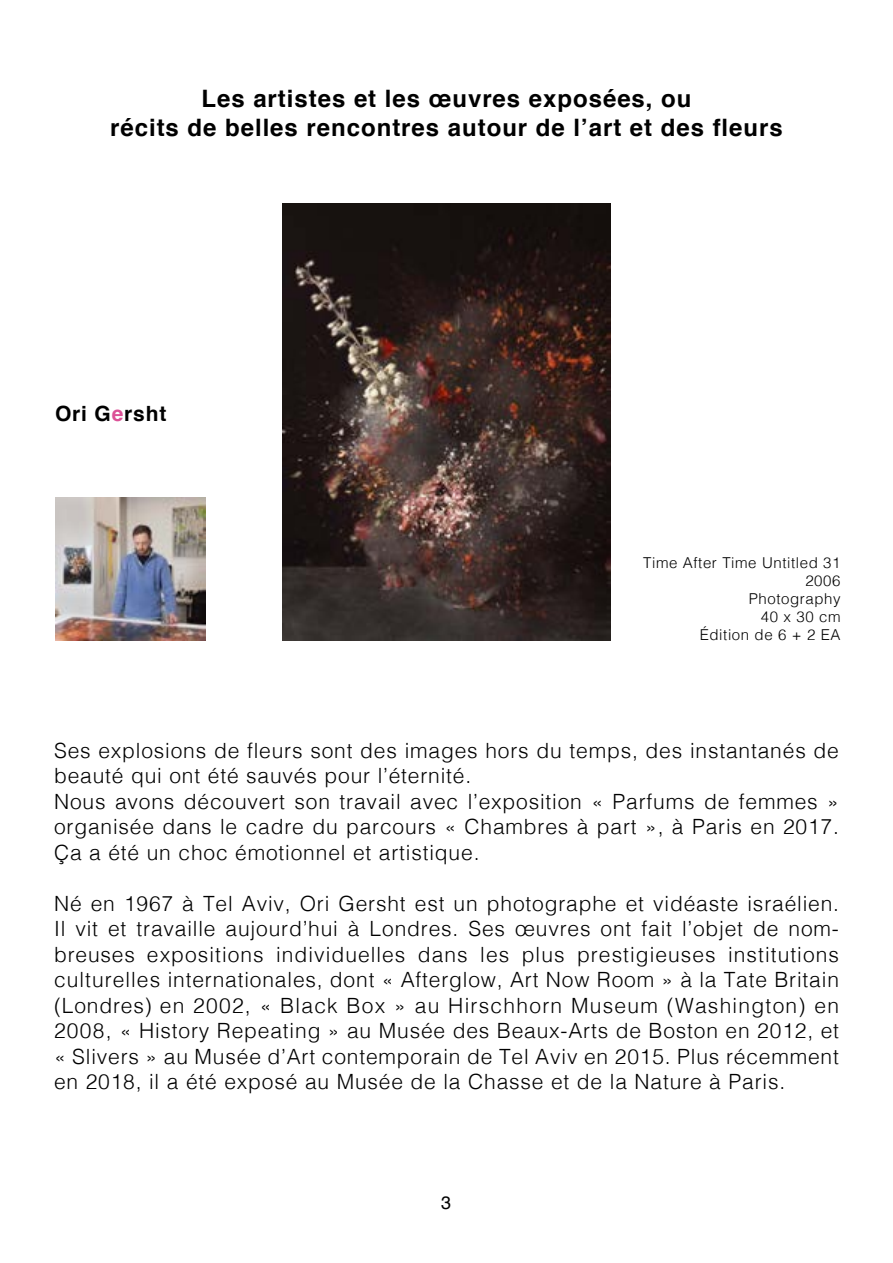
<style>
.page{position:relative;width:893px;height:1263px;background:#fff}
.page>*{position:absolute;margin:0;border:0;box-sizing:border-box;transform-origin:0 0}
.t1{font:700 24px/28.8px "Helvetica";letter-spacing:.04em;color:#000;text-align:center}
.t2{font:300 21px/25.5px "Helvetica";letter-spacing:.04em;color:#000}
.t3{font:700 21px "Helvetica";letter-spacing:.04em;color:#000}
.t4{font:18px "Helvetica";color:#000}
.t5{font:300 15px/18px "Helvetica";letter-spacing:.04em;color:#000;text-align:right}
.s1{color:#dc5197}
</style>
<div class="page">
<img style="left:283px;top:203px;width:328px;height:438px">
<img style="left:55px;top:498px;width:150px;height:143px">
<p class="t1" style="left:110px;top:85px;width:674px">Les artistes et les œuvres exposées, ou<br>récits de belles rencontres autour de l’art et des fleurs</p>
<p class="t3" style="left:55px;top:396px;width:113px">Ori G<span class="s1">e</span>rsht</p>
<p class="t5" style="left:643px;top:552px;width:199px">Time After Time Untitled 31<br>2006<br>Photography<br>40 x 30 cm<br>Édition de 6 + 2 EA</p>
<p class="t2" style="left:54px;top:736px;width:786px">Ses explosions de fleurs sont des images hors du temps, des instantanés de beauté qui ont été sauvés pour l’éternité.<br>Nous avons découvert son travail avec l’exposition « Parfums de femmes » organisée dans le cadre du parcours « Chambres à part », à Paris en 2017.<br>Ça a été un choc émotionnel et artistique.</p>
<p class="t2" style="left:54px;top:889px;width:787px;text-align:justify">Né en 1967 à Tel Aviv, Ori Gersht est un photographe et vidéaste israélien.<br>Il vit et travaille aujourd’hui à Londres. Ses œuvres ont fait l’objet de nom&shy;breuses expositions individuelles dans les plus prestigieuses institutions culturelles internationales, dont « Afterglow, Art Now Room » à la Tate Britain (Londres) en 2002, « Black Box » au Hirschhorn Museum (Washington) en 2008, « History Repeating » au Musée des Beaux-Arts de Boston en 2012, et « Slivers » au Musée d’Art contemporain de Tel Aviv en 2015. Plus récemment en 2018, il a été exposé au Musée de la Chasse et de la Nature à Paris.</p>
<p class="t4" style="left:441px;top:1188px;width:12px">3</p>
</div>
